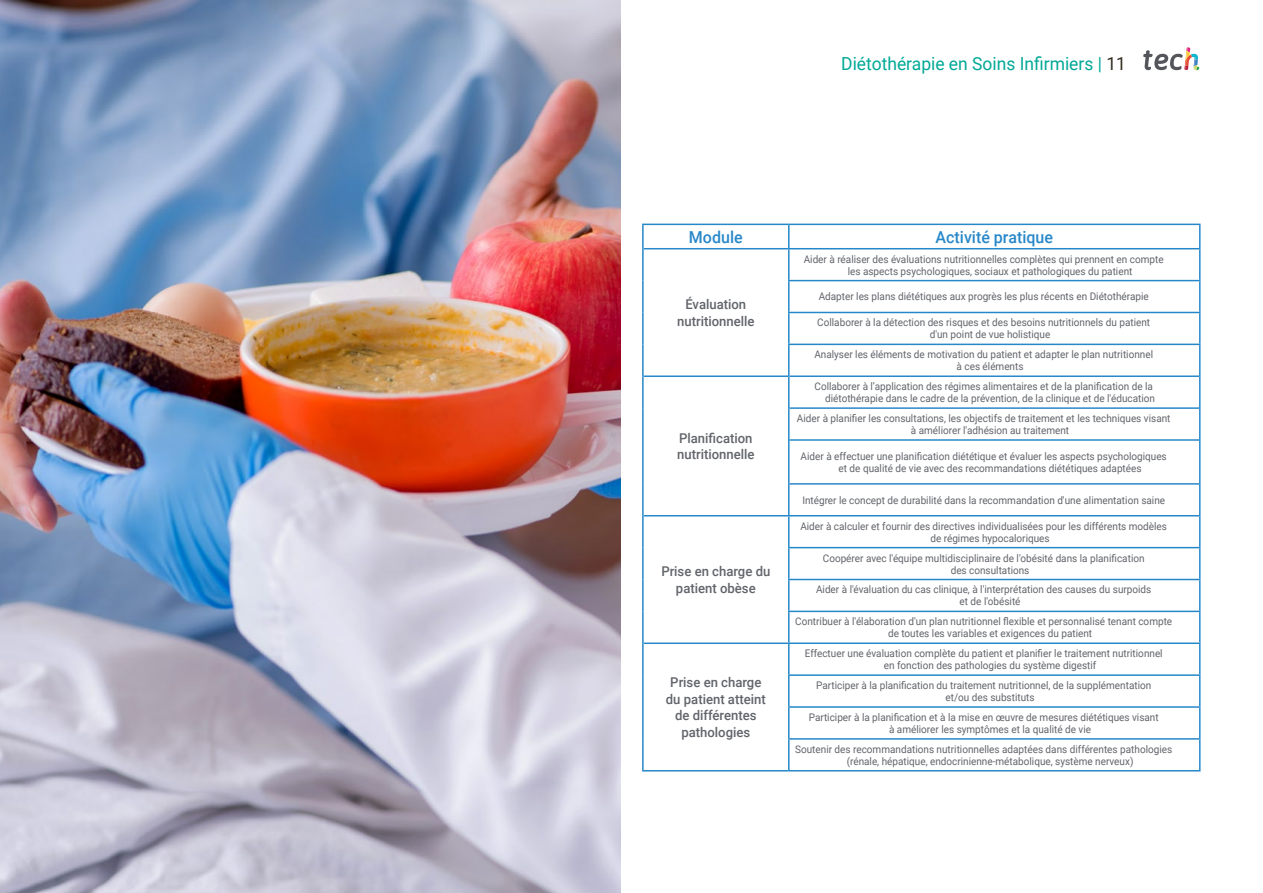
<style>
.page{position:relative;width:1263px;height:893px;background:#fff}
.page>*{position:absolute;margin:0;border:0;box-sizing:border-box;transform-origin:0 0}
.t1{font:18px "Roboto";color:#00a996}
.t2{font:500 16.5px "Roboto";color:#2988c9}
.t3{font:500 13.5px/16.5px "Roboto";color:#61646a;text-align:center}
.t4{font:10.5px/12px "Roboto";color:#61646a;scale:.95 1}
.s1{color:#312e20}
</style>
<div class="page">
<svg style="left:1143px;top:47px;width:56px;height:24px"></svg>
<hr style="left:642px;top:770px;width:147px;height:1px;background:#2488c9">
<hr style="left:644px;top:375px;width:144px;height:2px;background:#2988c9">
<hr style="left:789px;top:375px;width:410px;height:2px;background:#2988c9">
<hr style="left:789px;top:407px;width:410px;height:2px;background:#2988c9">
<hr style="left:789px;top:439px;width:410px;height:2px;background:#2988c9">
<hr style="left:789px;top:483px;width:410px;height:2px;background:#2988c9">
<hr style="left:644px;top:248px;width:144px;height:1px;background:#2988c9">
<hr style="left:644px;top:515px;width:144px;height:1px;background:#2988c9">
<hr style="left:644px;top:642px;width:144px;height:2px;background:#2988c9">
<hr style="left:789px;top:224px;width:411px;height:1px;background:#2488c9">
<svg style="left:1199px;top:225px;width:1px;height:23px"></svg>
<hr style="left:788px;top:248px;width:412px;height:1px;background:#2488c9">
<hr style="left:1199px;top:249px;width:1px;height:31px;background:#2488c9">
<hr style="left:1199px;top:281px;width:1px;height:31px;background:#2488c9">
<hr style="left:1199px;top:313px;width:1px;height:31px;background:#2488c9">
<hr style="left:788px;top:344px;width:412px;height:1px;background:#2488c9">
<hr style="left:1199px;top:345px;width:1px;height:31px;background:#2488c9">
<hr style="left:788px;top:515px;width:412px;height:1px;background:#2488c9">
<hr style="left:788px;top:611px;width:412px;height:1px;background:#2488c9">
<hr style="left:788px;top:642px;width:412px;height:2px;background:#2488c9">
<hr style="left:788px;top:738px;width:412px;height:2px;background:#2488c9">
<hr style="left:788px;top:280px;width:412px;height:1px;background:#2488c9">
<hr style="left:788px;top:312px;width:412px;height:1px;background:#2488c9">
<hr style="left:1199px;top:376px;width:1px;height:32px;background:#2488c9">
<hr style="left:1199px;top:408px;width:1px;height:32px;background:#2488c9">
<hr style="left:1199px;top:440px;width:1px;height:44px;background:#2488c9">
<hr style="left:1199px;top:484px;width:1px;height:31px;background:#2488c9">
<hr style="left:1199px;top:516px;width:1px;height:31px;background:#2488c9">
<hr style="left:1199px;top:644px;width:1px;height:30px;background:#2488c9">
<hr style="left:1199px;top:740px;width:1px;height:30px;background:#2488c9">
<hr style="left:788px;top:547px;width:412px;height:1px;background:#2488c9">
<hr style="left:1199px;top:548px;width:1px;height:31px;background:#2488c9">
<hr style="left:788px;top:579px;width:412px;height:1px;background:#2488c9">
<hr style="left:1199px;top:580px;width:1px;height:31px;background:#2488c9">
<hr style="left:1199px;top:612px;width:1px;height:30px;background:#2488c9">
<hr style="left:788px;top:674px;width:412px;height:2px;background:#2488c9">
<hr style="left:1199px;top:676px;width:1px;height:30px;background:#2488c9">
<hr style="left:788px;top:706px;width:412px;height:2px;background:#2488c9">
<hr style="left:1199px;top:708px;width:1px;height:30px;background:#2488c9">
<hr style="left:789px;top:770px;width:411px;height:1px;background:#2488c9">
<hr style="left:642px;top:224px;width:147px;height:1px;background:#2488c9">
<hr style="left:642px;top:225px;width:2px;height:24px;background:#2488c9">
<svg style="left:788px;top:225px;width:1px;height:23px"></svg>
<hr style="left:642px;top:249px;width:2px;height:32px;background:#2488c9">
<hr style="left:788px;top:249px;width:1px;height:31px;background:#2488c9">
<hr style="left:642px;top:281px;width:2px;height:31px;background:#2488c9">
<hr style="left:788px;top:281px;width:1px;height:31px;background:#2488c9">
<hr style="left:642px;top:312px;width:2px;height:32px;background:#2488c9">
<hr style="left:788px;top:313px;width:1px;height:31px;background:#2488c9">
<hr style="left:642px;top:344px;width:2px;height:32px;background:#2488c9">
<hr style="left:788px;top:345px;width:1px;height:31px;background:#2488c9">
<hr style="left:642px;top:376px;width:2px;height:32px;background:#2488c9">
<hr style="left:788px;top:376px;width:1px;height:32px;background:#2488c9">
<hr style="left:642px;top:408px;width:2px;height:32px;background:#2488c9">
<hr style="left:788px;top:408px;width:1px;height:32px;background:#2488c9">
<hr style="left:642px;top:440px;width:2px;height:44px;background:#2488c9">
<hr style="left:788px;top:440px;width:1px;height:44px;background:#2488c9">
<hr style="left:642px;top:484px;width:2px;height:32px;background:#2488c9">
<hr style="left:788px;top:484px;width:1px;height:31px;background:#2488c9">
<hr style="left:642px;top:516px;width:2px;height:32px;background:#2488c9">
<hr style="left:788px;top:516px;width:1px;height:31px;background:#2488c9">
<hr style="left:642px;top:548px;width:2px;height:31px;background:#2488c9">
<hr style="left:788px;top:548px;width:1px;height:31px;background:#2488c9">
<hr style="left:642px;top:579px;width:2px;height:32px;background:#2488c9">
<hr style="left:788px;top:580px;width:1px;height:31px;background:#2488c9">
<hr style="left:642px;top:611px;width:2px;height:32px;background:#2488c9">
<hr style="left:788px;top:612px;width:1px;height:30px;background:#2488c9">
<hr style="left:642px;top:643px;width:2px;height:32px;background:#2488c9">
<hr style="left:788px;top:644px;width:1px;height:30px;background:#2488c9">
<hr style="left:642px;top:675px;width:2px;height:32px;background:#2488c9">
<hr style="left:788px;top:676px;width:1px;height:30px;background:#2488c9">
<hr style="left:642px;top:707px;width:2px;height:32px;background:#2488c9">
<hr style="left:788px;top:708px;width:1px;height:30px;background:#2488c9">
<hr style="left:642px;top:739px;width:2px;height:31px;background:#2488c9">
<hr style="left:788px;top:740px;width:1px;height:30px;background:#2488c9">
<img style="left:0;top:0;width:621px;height:893px">
<h1 class="t1" style="left:841px;top:51px;width:286px">Diétothérapie en Soins Infirmiers | <span class="s1">11</span></h1>
<h2 class="t2" style="left:689px;top:225px;width:55px">Module</h2>
<h2 class="t2" style="left:936px;top:225px;width:119px">Activité pratique</h2>
<p class="t3" style="left:677px;top:296px;width:79px">Évaluation nutritionnelle</p>
<p class="t3" style="left:677px;top:429px;width:79px;text-align:left">Planification nutritionnelle</p>
<p class="t3" style="left:661px;top:563px;width:110px">Prise en charge du patient obèse</p>
<p class="t3" style="left:666px;top:674px;width:101px">Prise en charge du patient atteint de différentes pathologies</p>
<p class="t4" style="left:848px;top:252px;width:334px;text-indent:-44px">Aider à réaliser des évaluations nutritionnelles complètes qui prennent en compte les aspects psychologiques, sociaux et pathologiques du patient</p>
<p class="t4" style="left:819px;top:290px;width:349px">Adapter les plans diététiques aux progrès les plus récents en Diétothérapie</p>
<p class="t4" style="left:930px;top:316px;width:233px;text-indent:-113px">Collaborer à la détection des risques et des besoins nutritionnels du patient d'un point de vue holistique</p>
<p class="t4" style="left:956px;top:348px;width:208px;text-indent:-142px">Analyser les éléments de motivation du patient et adapter le plan nutritionnel à ces éléments</p>
<p class="t4" style="left:814px;top:380px;width:360px;text-align:right">Collaborer à l’application des régimes alimentaires et de la planification de la diétothérapie dans le cadre de la prévention, de la clinique et de l'éducation</p>
<p class="t4" style="left:911px;top:412px;width:275px;text-indent:-114px">Aider à planifier les consultations, les objectifs de traitement et les techniques visant à améliorer l'adhésion au traitement</p>
<p class="t4" style="left:838px;top:450px;width:347px;text-indent:-38px">Aider à effectuer une planification diététique et évaluer les aspects psychologiques et de qualité de vie avec des recommandations diététiques adaptées</p>
<p class="t4" style="left:802px;top:494px;width:383px">Intégrer le concept de durabilité dans la recommandation d'une alimentation saine</p>
<p class="t4" style="left:930px;top:519px;width:251px;text-indent:-130px">Aider à calculer et fournir des directives individualisées pour les différents modèles de régimes hypocaloriques</p>
<p class="t4" style="left:951px;top:551px;width:206px;text-indent:-128px">Coopérer avec l'équipe multidisciplinaire de l'obésité dans la planification des consultations</p>
<p class="t4" style="left:959px;top:583px;width:203px;text-indent:-143px">Aider à l'évaluation du cas clinique, à l'interprétation des causes du surpoids et de l'obésité</p>
<p class="t4" style="left:888px;top:615px;width:301px;text-indent:-93px">Contribuer à l'élaboration d'un plan nutritionnel flexible et personnalisé tenant compte de toutes les variables et exigences du patient</p>
<p class="t4" style="left:884px;top:647px;width:295px;text-indent:-79px">Effectuer une évaluation complète du patient et planifier le traitement nutritionnel en fonction des pathologies du système digestif</p>
<p class="t4" style="left:945px;top:679px;width:218px;text-indent:-129px">Participer à la planification du traitement nutritionnel, de la supplémentation et/ou des substituts</p>
<p class="t4" style="left:889px;top:711px;width:285px;text-indent:-80px">Participer à la planification et à la mise en œuvre de mesures diététiques visant à améliorer les symptômes et la qualité de vie</p>
<p class="t4" style="left:847px;top:743px;width:344px;text-indent:-51px">Soutenir des recommandations nutritionnelles adaptées dans différentes pathologies (rénale, hépatique, endocrinienne-métabolique, système nerveux)</p>
</div>
